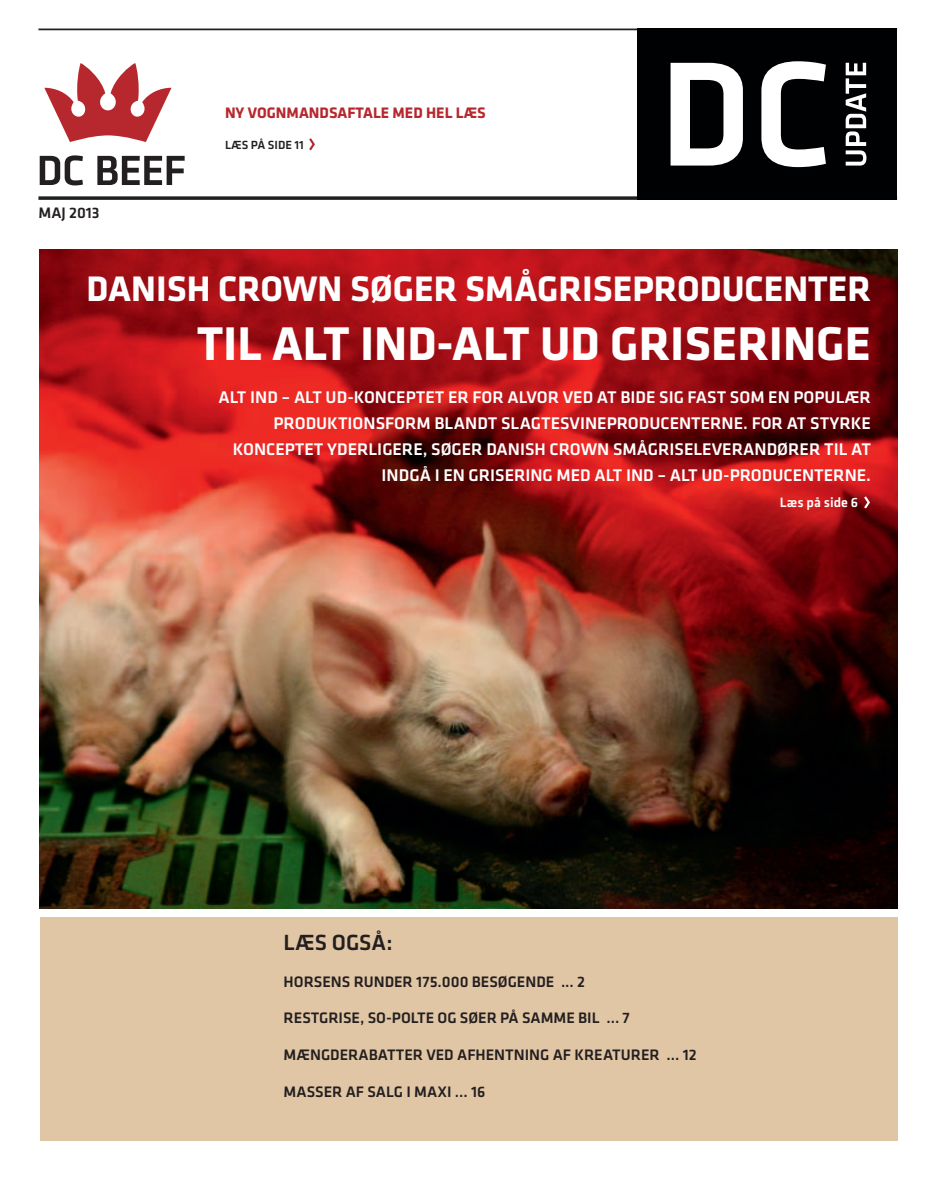
<style>
.page{position:relative;width:943px;height:1191px;background:#fff}
.page>*{position:absolute;margin:0;border:0;box-sizing:border-box;transform-origin:0 0}
.t1{font:700 49px "Klavika";color:#fff}
.t2{font:700 36.75px "Klavika";color:#fff}
.t3{font:500 22.75px "Klavika";color:#231f20}
.t4{font:500 17.5px "Klavika";color:#fff}
.t5{font:500 15.75px "Klavika";color:#231f20}
.t6{font:700 15.75px "Klavika";color:#b7282e}
.t7{font:500 14px "Klavika";color:#fff}
.t8{font:500 12.25px "Klavika";color:#231f20}
</style>
<div class="page">
<hr style="left:38px;top:29px;width:859px;height:1px;background:#231f20">
<svg style="left:38px;top:196px;width:599px;height:4px;background:#3e3a3b"></svg>
<div style="left:637px;top:29px;width:260px;height:171px;background:#000103"></div>
<svg style="left:670px;top:63px;width:73px;height:103px"></svg>
<svg style="left:761px;top:61px;width:65px;height:106px"></svg>
<svg style="left:845px;top:63px;width:21px;height:103px"></svg>
<svg style="left:309px;top:138px;width:6px;height:12px"></svg>
<div style="left:40px;top:917px;width:857px;height:224px;background:#e1c6a5"></div>
<svg style="left:40px;top:155px;width:43px;height:30px"></svg>
<svg style="left:97px;top:156px;width:88px;height:29px"></svg>
<svg style="left:44px;top:63px;width:127px;height:79px"></svg>
<img style="left:40px;top:249px;width:857px;height:659px">
<svg style="left:864px;top:496px;width:6px;height:12px"></svg>
<p class="t5" style="left:38px;top:204px;width:63px">MAJ 2013</p>
<p class="t6" style="left:225px;top:104px;width:262px">NY VOGNMANDSAFTALE MED HEL LÆS</p>
<p class="t8" style="left:225px;top:138px;width:80px">LÆS PÅ SIDE 11</p>
<h2 class="t2" style="left:87px;top:268px;width:786px">DANISH CROWN SØGER SMÅGRISEPRODUCENTER</h2>
<h1 class="t1" style="left:197px;top:317px;width:675px">TIL ALT IND-ALT UD GRISERINGE</h1>
<p class="t4" style="left:218px;top:387px;width:411px">ALT I ND – ALT UD-KONCEPTET ER FOR ALVOR VED AT BIDE</p>
<p class="t4" style="left:659px;top:387px;width:213px">SIG FAST SOM EN -POPULÆR</p>
<p class="t4" style="left:273px;top:413px;width:596px">PRODUKTI ONSFORM BLANDT SLAGTESVI NEPRODUCENTERNE. FOR AT STYRKE</p>
<p class="t4" style="left:233px;top:440px;width:393px">KONCEPTET YDERLIGERE, SØGER DANISH CROWN SMÅ</p>
<p class="t4" style="left:648px;top:440px;width:31px">GRISELE</p>
<p class="t4" style="left:711px;top:440px;width:161px">VERANDØRER TIL AT</p>
<p class="t4" style="left:381px;top:466px;width:187px">INDGÅ I EN GRISERING MED</p>
<p class="t4" style="left:594px;top:466px;width:278px">ALT IND – ALT UD-PRODUCENTERNE.</p>
<p class="t7" style="left:779px;top:494px;width:80px">LÆS PÅ SIDE 6</p>
<h3 class="t3" style="left:283px;top:929px;width:110px">LÆS OGSÅ:</h3>
<p class="t5" style="left:283px;top:972px;width:303px">HORSENS RUNDER 175.000 BESØGENDE ... 2</p>
<p class="t5" style="left:283px;top:1009px;width:250px">RESTGRISE, SO-POLTE OG SØER PÅ SAMME</p>
<p class="t5" style="left:578px;top:1009px;width:8px">BIL</p>
<p class="t5" style="left:606px;top:1009px;width:25px">... 7</p>
<p class="t5" style="left:283px;top:1046px;width:414px">MÆNGDERABATTER VED AFHENTNI NG AF KREATURER ... 12</p>
<p class="t5" style="left:283px;top:1083px;width:23px">MASSE</p>
<p class="t5" style="left:332px;top:1083px;width:155px">R AF SALG I MAXI ... 16</p>
</div>
